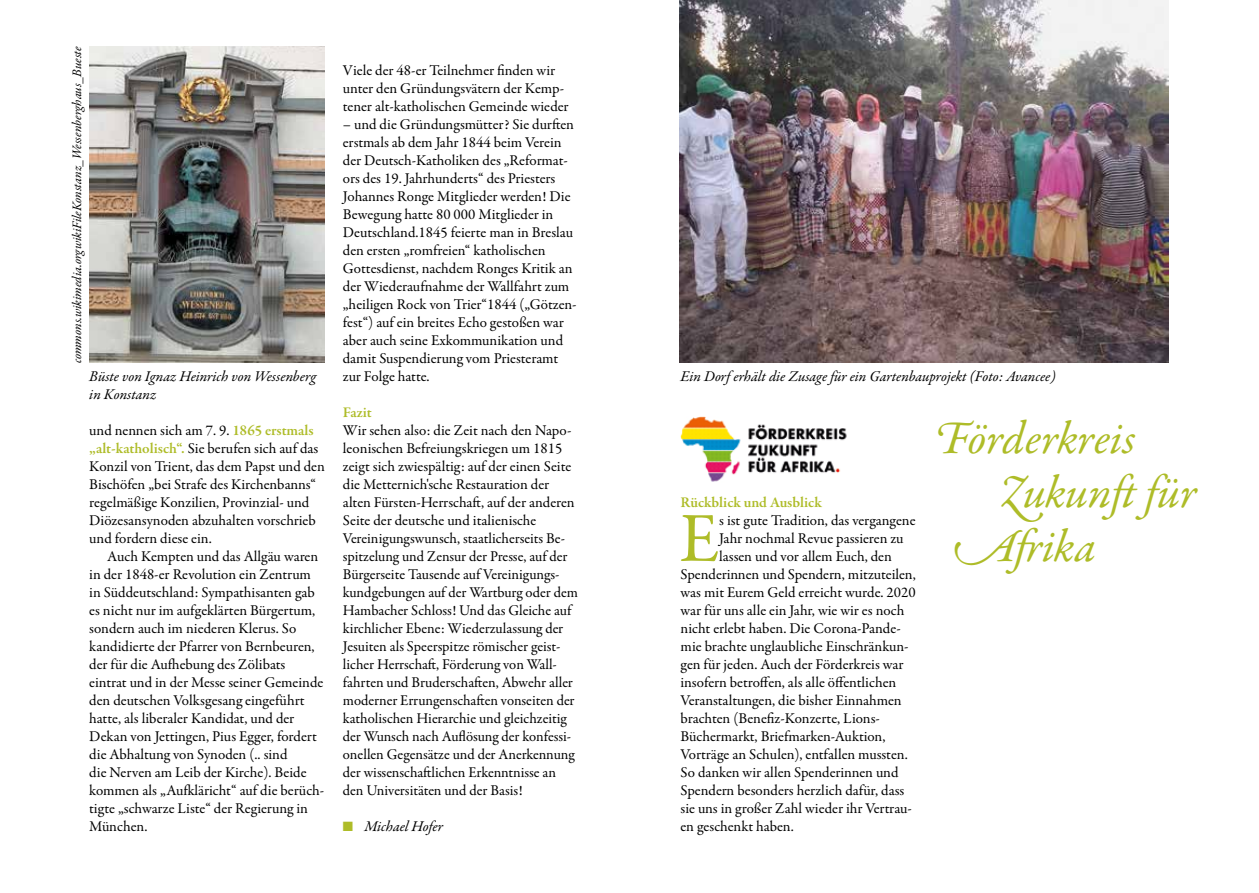
<style>
.page{position:relative;width:1259px;height:893px;background:#fff}
.page>*{position:absolute;margin:0;border:0;box-sizing:border-box;transform-origin:0 0}
.t1{font:70.5px "Garamond Premr Pro";color:#aebc28}
.t2{font:italic 46.65px "Garamond Premr Pro";letter-spacing:-.005em;color:#aebc28}
.t3{font:15px/18px "Garamond Premr Pro";color:#000}
.t4{font:italic 15px/18px "Garamond Premr Pro";color:#000}
.t5{font:600 15px "Garamond Premr Pro";letter-spacing:-.005em;color:#aebc28}
.t6{font:italic 13.05px "Garamond Premr Pro";letter-spacing:-.005em;color:#000}
.s1{font-weight:600;color:#aebc28}
.s2{color:#aebc28}
</style>
<div class="page">
<img style="left:89px;top:46px;width:236px;height:317px">
<img style="left:679px;top:0;width:489px;height:363px">
<img style="left:680px;top:417px;width:167px;height:65px">
<p class="t6" style="left:69px;top:363px;width:318px;rotate:-90deg">commons.wikimedia.orgwikiFileKonstanz_Wessenberghaus_Bueste</p>
<p class="t4" style="left:89px;top:368px;width:228px">Büste von Ignaz Heinrich von Wessenberg in Konstanz</p>
<p class="t3" style="left:89px;top:421px;width:237px">und nennen sich am 7. 9. <span class="s1">1865 erstmals „alt-katholisch“.</span> Sie berufen sich auf das Konzil von Trient, das dem Papst und den Bischöfen „bei Strafe des Kirchenbanns“ regelmäßige Konzilien, Provinzial- und Diözesansynoden abzuhalten vorschrieb und fordern diese ein.</p>
<p class="t3" style="left:89px;top:547px;width:236px;text-indent:18px">Auch Kempten und das Allgäu waren in der 1848-er Revolution ein Zentrum in Süddeutschland: Sympathisanten gab es nicht nur im aufgeklärten Bürgertum, sondern auch im niederen Klerus. So kandidierte der Pfarrer von Bernbeuren, der für die Aufhebung des Zölibats eintrat und in der Messe seiner Gemeinde den deutschen Volksgesang eingeführt hatte, als liberaler Kandidat, und der Dekan von Jettingen, Pius Egger, fordert die Abhaltung von Synoden (.. sind<br>die Nerven am Leib der Kirche). Beide kommen als „Aufkläricht“ auf die berüch&shy;tigte „schwarze Liste“ der Regierung in München.</p>
<p class="t3" style="left:343px;top:61px;width:227px">Viele der 48-er Teilnehmer finden wir unter den Gründungsvätern der Kemp&shy;tener alt-katholischen Gemeinde wieder</p>
<p class="t3" style="left:343px;top:115px;width:235px">– und die Gründungsmütter? Sie durften erstmals ab dem Jahr 1844 beim Verein der Deutsch-Katholiken des „Reformat&shy;ors des 19. Jahrhunderts“ des Priesters Johannes Ronge Mitglieder werden! Die Bewegung hatte 80 000 Mitglieder in Deutschland.1845 feierte man in Breslau den ersten „romfreien“ katholischen Gottesdienst, nachdem Ronges Kritik an der Wiederaufnahme der Wallfahrt zum „heiligen Rock von Trier“1844 („Götzen&shy;fest“) auf ein breites Echo gestoßen war aber auch seine Exkommunikation und damit Suspendierung vom Priesteramt zur Folge hatte.</p>
<p class="t5" style="left:343px;top:403px;width:30px">Fazit</p>
<p class="t3" style="left:343px;top:421px;width:236px">Wir sehen also: die Zeit nach den Napo&shy;leonischen Befreiungskriegen um 1815 zeigt sich zwiespältig: auf der einen Seite die Metternich'sche Restauration der alten Fürsten-Herrschaft, auf der anderen Seite der deutsche und italienische Vereinigungswunsch, staatlicherseits Be&shy;spitzelung und Zensur der Presse, auf der Bürgerseite Tausende auf Vereinigungs&shy;kundgebungen auf der Wartburg oder dem Hambacher Schloss! Und das Gleiche auf kirchlicher Ebene: Wiederzulassung der Jesuiten als Speerspitze römischer geist&shy;licher Herrschaft, Förderung von Wall&shy;fahrten und Bruderschaften, Abwehr aller moderner Errungenschaften vonseiten der katholischen Hierarchie und gleichzeitig der Wunsch nach Auflösung der konfessi&shy;onellen Gegensätze und der Anerkennung der wissenschaftlichen Erkenntnisse an den Universitäten und der Basis!</p>
<p class="t4" style="left:343px;top:818px;width:102px"><span class="s2">■</span> Michael Hofer</p>
<p class="t4" style="left:680px;top:368px;width:377px">Ein Dorf erhält die Zusage für ein Gartenbauprojekt (Foto: Avancee)</p>
<p class="t5" style="left:680px;top:493px;width:143px">Rückblick und Ausblick</p>
<h1 class="t1" style="left:679px;top:496px;width:41px">E</h1>
<p class="t3" style="left:719px;top:511px;width:198px">s ist gute Tradition, das vergangene</p>
<p class="t3" style="left:719px;top:529px;width:186px">Jahr nochmal Revue passieren zu</p>
<p class="t3" style="left:719px;top:547px;width:174px">lassen und vor allem Euch, den</p>
<p class="t3" style="left:680px;top:565px;width:237px">Spenderinnen und Spendern, mitzuteilen,</p>
<p class="t3" style="left:680px;top:583px;width:237px">was mit Eurem Geld erreicht wurde. 2020</p>
<p class="t3" style="left:680px;top:601px;width:225px">war für uns alle ein Jahr, wie wir es noch</p>
<p class="t3" style="left:680px;top:619px;width:222px">nicht erlebt haben. Die Corona-Pande-</p>
<p class="t3" style="left:680px;top:637px;width:229px">mie brachte unglaubliche Einschränkun-</p>
<p class="t3" style="left:680px;top:655px;width:224px">gen für jeden. Auch der Förderkreis war</p>
<p class="t3" style="left:680px;top:673px;width:217px">insofern betroffen, als alle öffentlichen</p>
<p class="t3" style="left:680px;top:691px;width:223px">Veranstaltungen, die bisher Einnahmen</p>
<p class="t3" style="left:680px;top:709px;width:198px">brachten (Benefiz-Konzerte, Lions--</p>
<p class="t3" style="left:680px;top:727px;width:206px">Büchermarkt, Briefmarken-Auktion,</p>
<p class="t3" style="left:680px;top:745px;width:229px">Vorträge an Schulen), entfallen mussten.</p>
<p class="t3" style="left:680px;top:763px;width:219px">So danken wir allen Spenderinnen und</p>
<p class="t3" style="left:680px;top:781px;width:225px">Spendern besonders herzlich dafür, dass</p>
<p class="t3" style="left:680px;top:799px;width:233px">sie uns in großer Zahl wieder ihr Vertrau-</p>
<p class="t3" style="left:680px;top:817px;width:115px">en geschenkt haben.</p>
<h2 class="t2" style="left:934px;top:409px;width:203px">Förderkreis</h2>
<h2 class="t2" style="left:999px;top:463px;width:199px">Zukunft für</h2>
<h2 class="t2" style="left:952px;top:517px;width:145px">Afrika</h2>
</div>
